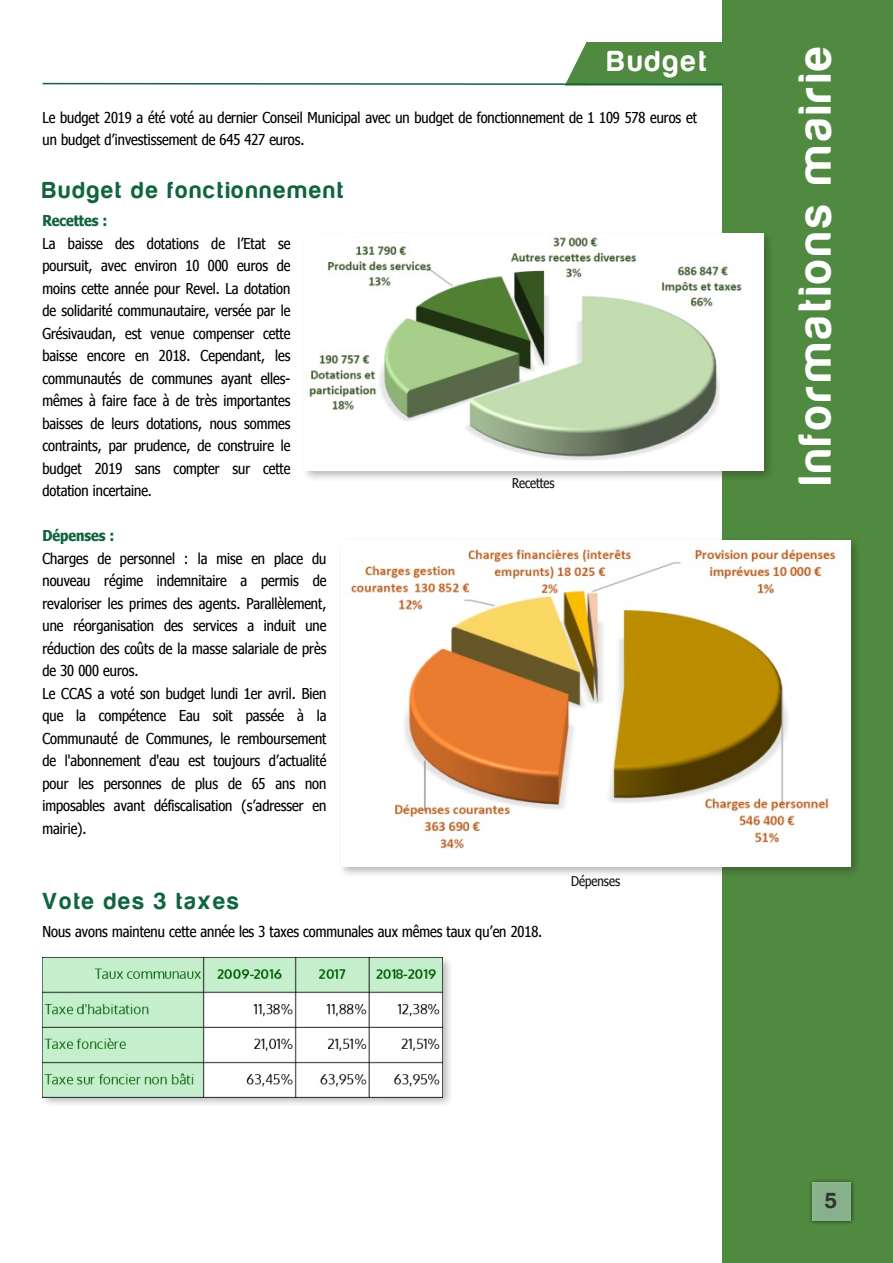
<style>
.page{position:relative;width:893px;height:1263px;background:#fff}
.page>*{position:absolute;margin:0;border:0;box-sizing:border-box;transform-origin:0 0}
.t1{font:48px "Harabara";letter-spacing:.1em;color:#fff}
.t2{font:30px "Harabara";letter-spacing:.1em;color:#fff}
.t3{font:24px "Harabara";letter-spacing:.1em;color:#0f653e}
.t4{font:22.5px "Harabara";color:rgb(23 21 19/.8)}
.t5{font:15px/22.5px "Nina";color:#000}
.t6{font:700 15px "Nina";color:#0f653e}
.t7{font:13.5px "Nina";color:#171513}
</style>
<div class="page">
<div style="left:723px;top:0;width:170px;height:1263px;background:#508940"></div>
<img style="left:810px;top:1180px;width:44px;height:44px">
<div style="left:812px;top:1182px;width:38px;height:38px;background:#86b18a"></div>
<svg style="left:43px;top:43px;width:680px;height:42px"></svg>
<img style="left:42px;top:957px;width:409px;height:148px">
<img style="left:43px;top:958px;width:400px;height:139px">
<img style="left:305px;top:230px;width:465px;height:252px">
<img style="left:305px;top:234px;width:458px;height:236px">
<img style="left:341px;top:537px;width:516px;height:341px">
<img style="left:341px;top:540px;width:509px;height:327px">
<h2 class="t2" style="left:608px;top:45px;width:100px">Budget</h2>
<p class="t5" style="left:43px;top:106px;width:656px">Le budget 2019 a été voté au dernier Conseil Municipal avec un budget de fonctionnement de 1 109 578 euros et un budget d’investissement de 645 427 euros.</p>
<h3 class="t3" style="left:43px;top:177px;width:302px">Budget de fonctionnement</h3>
<p class="t6" style="left:43px;top:211px;width:66px">Recettes :</p>
<p class="t5" style="left:43px;top:232px;width:249px;text-align:justify">La baisse des dotations de l’Etat se poursuit, avec environ 10 000 euros de moins cette année pour Revel. La dotation de solidarité communautaire, versée par le Grésivaudan, est venue compenser cette baisse encore en 2018. Cependant, les communautés de communes ayant elles&shy;mêmes à faire face à de très importantes baisses de leurs dotations, nous sommes contraints, par prudence, de construire le budget 2019 sans compter sur cette dotation incertaine.</p>
<p class="t6" style="left:43px;top:526px;width:74px">Dépenses :</p>
<p class="t5" style="left:43px;top:547px;width:285px">Charges de personnel : la mise en place du nouveau régime indemnitaire a permis de revaloriser les primes des agents. Parallèlement, une réorganisation des services a induit une réduction des coûts de la masse salariale de près de 30 000 euros.<br>Le CCAS a voté son budget lundi 1er avril. Bien que la compétence Eau soit passée à la Communauté de Communes, le remboursement de l'abonnement d'eau est toujours d’actualité pour les personnes de plus de 65 ans non imposables avant défiscalisation (s’adresser en mairie).</p>
<p class="t7" style="left:512px;top:475px;width:44px">Recettes</p>
<h3 class="t3" style="left:43px;top:888px;width:198px">Vote des 3 taxes</h3>
<p class="t5" style="left:43px;top:920px;width:501px">Nous avons maintenu cette année les 3 taxes communales aux mêmes taux qu’en 2018.</p>
<p class="t7" style="left:571px;top:873px;width:51px">Dépenses</p>
<h1 class="t1" style="left:790px;top:484px;width:439px;rotate:-90deg">Informations mairie</h1>
<h3 class="t4" style="left:825px;top:1189px;width:13px">5</h3>
</div>
